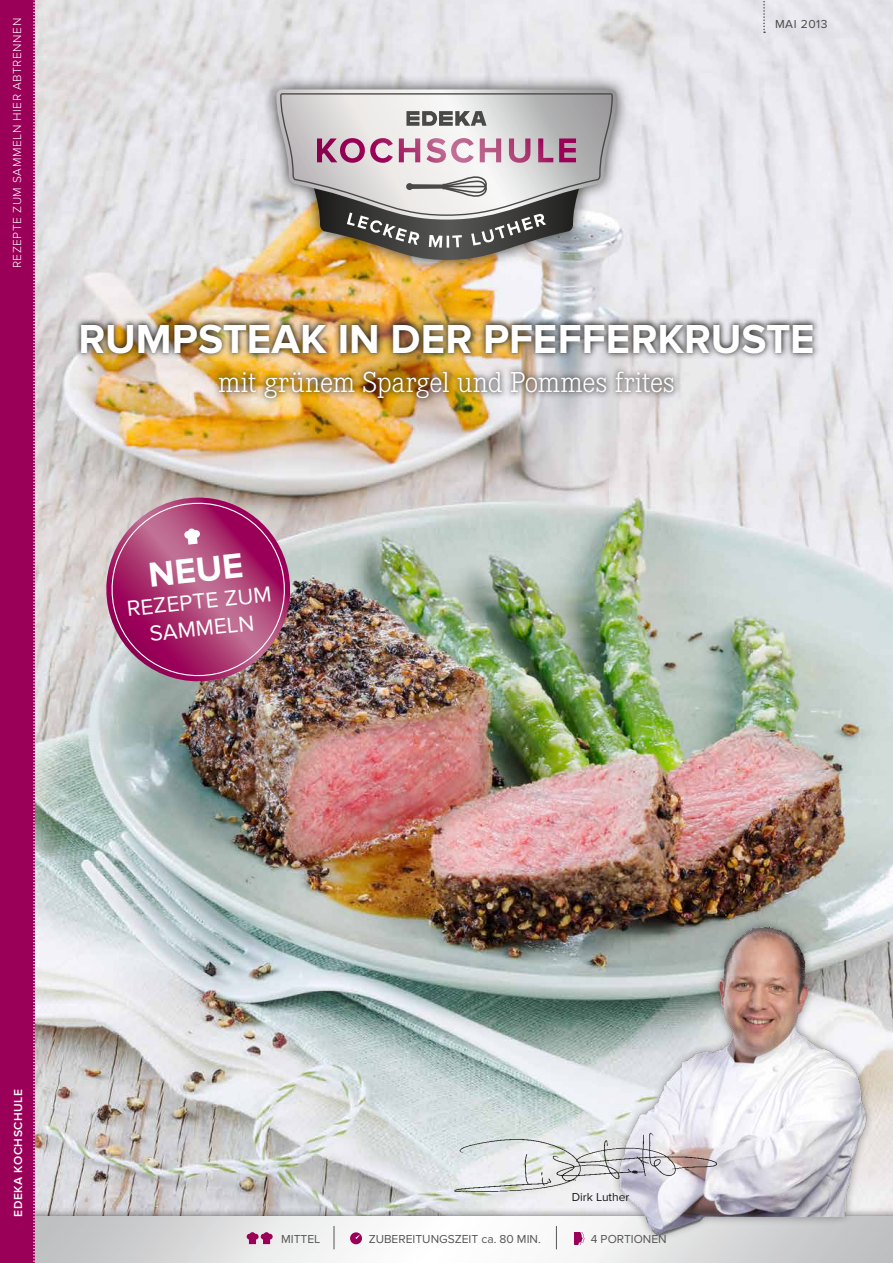
<style>
.page{position:relative;width:893px;height:1263px;background:#fff}
.page>*{position:absolute;margin:0;border:0;box-sizing:border-box;transform-origin:0 0}
.t1{font:700 42px "Proxima Nova";color:#fff}
.t2{font:700 36px "Proxima Nova";color:#fff}
.t3{font:300 30px "Corporate E";color:#fff}
.t4{font:22.5px/27px "Proxima Nova";color:#fff;text-align:center}
.t5{font:12px "Proxima Nova";color:#565656}
.t6{font:300 12px "Proxima Nova";letter-spacing:.045em;color:#fff}
.t7{font:600 12px "Proxima Nova";letter-spacing:.045em;color:#fff}
.t8{font:12px "Proxima Nova";color:#1a1a18}
.t9{font:12px "Proxima Nova";letter-spacing:.045em;color:#494948}
</style>
<div class="page">
<img style="left:35px;top:0;width:858px;height:1208px">
<img style="left:98px;top:495px;width:201px;height:195px">
<div style="left:184px;top:531px;width:8px;height:8px;background:#fff;border-radius:50%"></div>
<div style="left:192px;top:530px;width:8px;height:8px;background:#fff;border-radius:50%"></div>
<div style="left:188px;top:528px;width:8px;height:8px;background:#fff;border-radius:50%"></div>
<img style="left:173px;top:305px;width:353px;height:12px">
<img style="left:74px;top:317px;width:746px;height:88px">
<div style="left:263px;top:76px;width:367px;height:198px;background:#1a1a18;opacity:.8"></div>
<svg style="left:276px;top:89px;width:341px;height:171px;background:#b6aca9"></svg>
<svg style="left:763px;top:0;width:2px;height:33px"></svg>
<div style="left:0;top:1208px;width:893px;height:55px;background:#1a1a18;opacity:.7"></div>
<svg style="left:35px;top:1217px;width:858px;height:46px"></svg>
<div style="left:612px;top:918px;width:263px;height:325px;background:#1a1a18;opacity:.5"></div>
<img style="left:610px;top:906px;width:270px;height:330px">
<img style="left:451px;top:1128px;width:270px;height:69px">
<div style="left:0;top:0;width:34px;height:1263px;background:#9b0059"></div>
<svg style="left:33px;top:0;width:2px;height:1263px"></svg>
<div style="left:350px;top:1232px;width:12px;height:12px;background:#9b0059;border-radius:50%"></div>
<svg style="left:355px;top:1234px;width:5px;height:5px"></svg>
<svg style="left:574px;top:1232px;width:11px;height:12px"></svg>
<svg style="left:556px;top:1226px;width:1px;height:23px"></svg>
<svg style="left:334px;top:1226px;width:1px;height:23px"></svg>
<svg style="left:247px;top:1232px;width:26px;height:12px"></svg>
<p class="t6" style="left:10px;top:268px;width:252px;rotate:-90deg">Rezepte zum sammeln hier abtrennen</p>
<p class="t9" style="left:775px;top:17px;width:54px">MAI 2013</p>
<h1 class="t1" style="left:79px;top:315px;width:737px">RUMPSTEAK IN DER PFEFFERKRUSTE</h1>
<h3 class="t3" style="left:218px;top:366px;width:458px">mit grünem Spargel und Pommes frites</h3>
<h2 class="t2" style="left:146px;top:554px;width:97px;rotate:-6deg">NEUE</h2>
<h3 class="t4" style="left:126px;top:596px;width:147px;rotate:-6deg">REZEPTE ZUM<br>SAMMELN</h3>
<p class="t7" style="left:11px;top:1217px;width:129px;rotate:-90deg">EDEKA KOCHSCHULE</p>
<p class="t8" style="left:572px;top:1190px;width:59px">DIRK LUTHER</p>
<p class="t5" style="left:281px;top:1232px;width:41px">MITTEL</p>
<p class="t5" style="left:369px;top:1232px;width:174px">ZUBEREITUNGSZEIT CA. 80 MIN.</p>
<p class="t5" style="left:591px;top:1232px;width:77px">4 PORTIONEN</p>
</div>
